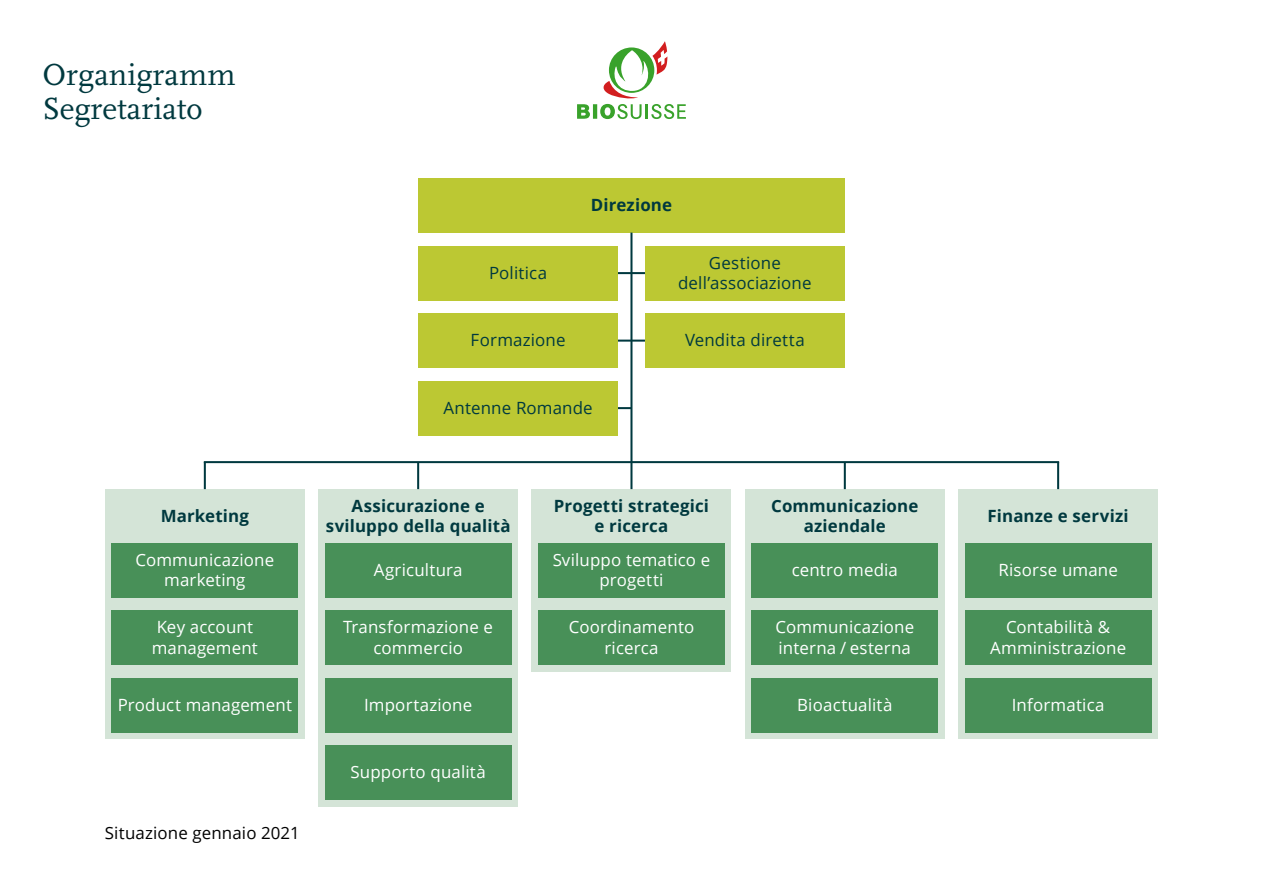
<style>
.page{position:relative;width:1263px;height:893px;background:#fff}
.page>*{position:absolute;margin:0;border:0;box-sizing:border-box;transform-origin:0 0}
.t1{font:31.8px/34.5px "Scala";color:#00393f}
.t2{font:16.8px/20.2px "Open Sans";letter-spacing:.01em;color:#fff;text-align:center}
.t3{font:700 16.8px/20.2px "Open Sans";letter-spacing:.01em;color:#00393f;text-align:center}
.t4{font:16.8px/20.2px "Open Sans";letter-spacing:.01em;color:#00393f;text-align:center}
.t5{font:16.8px "Open Sans";letter-spacing:.005em;color:#000}
</style>
<div class="page">
<div style="left:318px;top:489px;width:200px;height:317px;background:#d4e4d7"></div>
<div style="left:745px;top:489px;width:200px;height:250px;background:#d4e4d7"></div>
<div style="left:958px;top:489px;width:200px;height:250px;background:#d4e4d7"></div>
<div style="left:105px;top:489px;width:200px;height:250px;background:#d4e4d7"></div>
<div style="left:532px;top:489px;width:199px;height:182px;background:#d4e4d7"></div>
<div style="left:418px;top:179px;width:427px;height:54px;background:#bcc833"></div>
<div style="left:645px;top:246px;width:200px;height:54px;background:#bcc833"></div>
<div style="left:645px;top:314px;width:200px;height:54px;background:#bcc833"></div>
<div style="left:418px;top:246px;width:200px;height:54px;background:#bcc833"></div>
<div style="left:418px;top:314px;width:200px;height:54px;background:#bcc833"></div>
<hr style="left:630px;top:233px;width:2px;height:256px;background:#00393f">
<hr style="left:417px;top:462px;width:2px;height:27px;background:#00393f">
<hr style="left:1057px;top:462px;width:2px;height:27px;background:#00393f">
<hr style="left:204px;top:462px;width:2px;height:27px;background:#00393f">
<hr style="left:844px;top:462px;width:2px;height:27px;background:#00393f">
<hr style="left:204px;top:461px;width:855px;height:2px;background:#00393f">
<div style="left:418px;top:381px;width:213px;height:54px;background:#bcc833"></div>
<hr style="left:618px;top:272px;width:27px;height:2px;background:#00393f">
<hr style="left:618px;top:340px;width:27px;height:2px;background:#00393f">
<div style="left:325px;top:543px;width:186px;height:54px;background:#489058"></div>
<div style="left:752px;top:543px;width:186px;height:54px;background:#489058"></div>
<div style="left:965px;top:543px;width:186px;height:54px;background:#489058"></div>
<div style="left:325px;top:611px;width:186px;height:54px;background:#489058"></div>
<div style="left:752px;top:611px;width:186px;height:54px;background:#489058"></div>
<div style="left:965px;top:611px;width:186px;height:54px;background:#489058"></div>
<div style="left:325px;top:678px;width:186px;height:54px;background:#489058"></div>
<div style="left:752px;top:678px;width:186px;height:54px;background:#489058"></div>
<div style="left:965px;top:678px;width:186px;height:54px;background:#489058"></div>
<div style="left:112px;top:543px;width:186px;height:54px;background:#489058"></div>
<div style="left:112px;top:611px;width:186px;height:54px;background:#489058"></div>
<div style="left:112px;top:678px;width:186px;height:54px;background:#489058"></div>
<div style="left:538px;top:543px;width:187px;height:54px;background:#489058"></div>
<div style="left:538px;top:611px;width:187px;height:54px;background:#489058"></div>
<div style="left:325px;top:746px;width:186px;height:54px;background:#489058"></div>
<svg style="left:577px;top:41px;width:109px;height:78px"></svg>
<h1 class="t1" style="left:43px;top:58px;width:194px">Organigramm<br>Segretariato</h1>
<p class="t4" style="left:489px;top:262px;width:59px">Politica</p>
<p class="t4" style="left:471px;top:330px;width:96px">Formazione</p>
<p class="t3" style="left:591px;top:195px;width:83px">Direzione</p>
<p class="t4" style="left:678px;top:252px;width:135px">Gestione dell’associazione</p>
<p class="t4" style="left:685px;top:330px;width:121px">Vendita diretta</p>
<p class="t4" style="left:443px;top:397px;width:151px">Antenne Romande</p>
<p class="t3" style="left:161px;top:505px;width:90px">Marketing</p>
<p class="t2" style="left:135px;top:549px;width:140px">Communicazione marketing</p>
<p class="t2" style="left:152px;top:617px;width:108px;text-align:left">Key account management</p>
<p class="t2" style="left:118px;top:694px;width:176px">Product management</p>
<p class="t5" style="left:105px;top:822px;width:196px">Situazione gennaio 2021</p>
<p class="t3" style="left:326px;top:495px;width:186px">Assicurazione e sviluppo della qualità</p>
<p class="t3" style="left:771px;top:495px;width:149px">Communicazione aziendale</p>
<p class="t3" style="left:987px;top:505px;width:143px">Finanze e servizi</p>
<p class="t2" style="left:374px;top:559px;width:90px">Agricultura</p>
<p class="t2" style="left:792px;top:559px;width:108px">centro media</p>
<p class="t2" style="left:998px;top:559px;width:121px">Risorse umane</p>
<p class="t3" style="left:554px;top:495px;width:157px">Progetti strategici e ricerca</p>
<p class="t2" style="left:553px;top:549px;width:159px">Sviluppo tematico e progetti</p>
<p class="t2" style="left:569px;top:617px;width:127px">Coordinamento ricerca</p>
<p class="t2" style="left:343px;top:617px;width:151px">Transformazione e commercio</p>
<p class="t2" style="left:775px;top:617px;width:140px;text-align:left">Communicazione interna / esterna</p>
<p class="t2" style="left:990px;top:617px;width:138px">Contabilità &amp;<br>Amministrazione</p>
<p class="t2" style="left:364px;top:694px;width:110px">Importazione</p>
<p class="t2" style="left:797px;top:694px;width:97px">Bioactualità</p>
<p class="t2" style="left:1012px;top:694px;width:94px">Informatica</p>
<p class="t2" style="left:350px;top:762px;width:137px">Supporto qualità</p>
</div>
